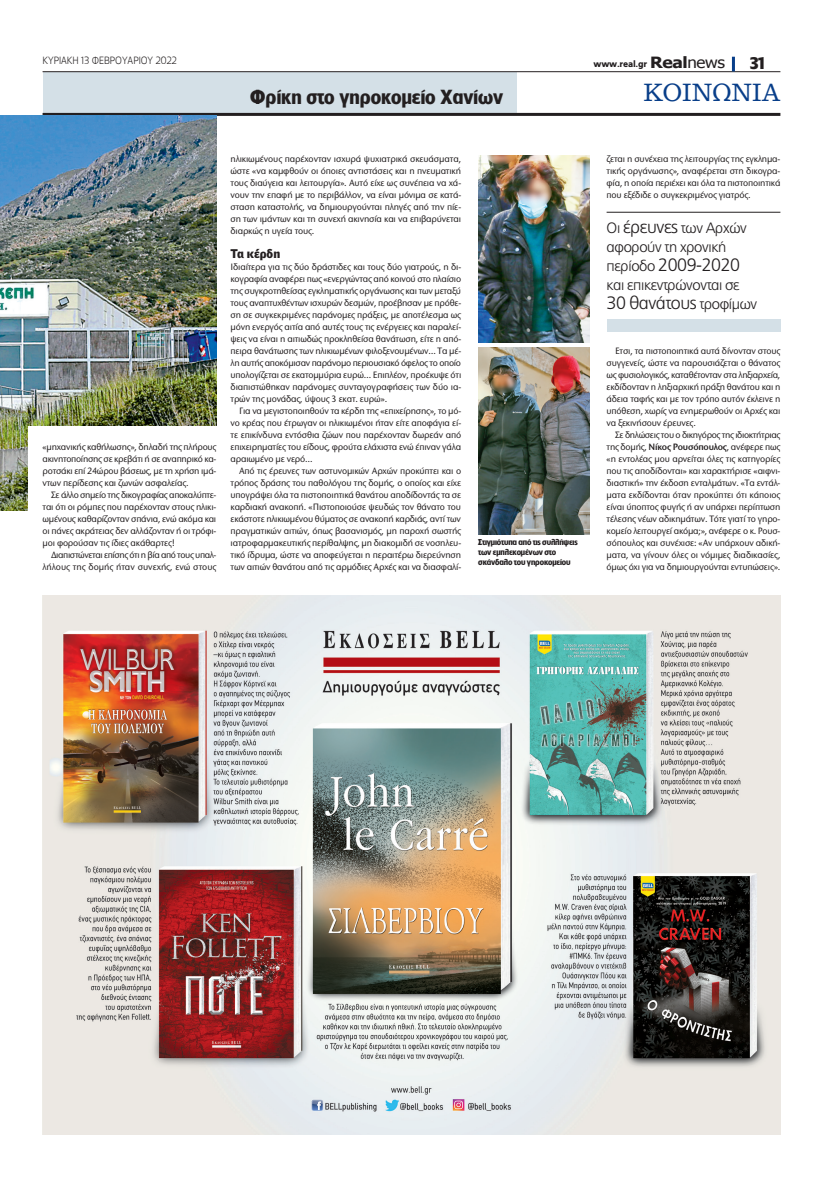
<style>
.page{position:relative;width:823px;height:1191px;background:#fff}
.page>*{position:absolute;margin:0;border:0;box-sizing:border-box;transform-origin:0 0}
.t1{font:24px "PF Clarendon";color:#083e89;scale:.96 1}
.t2{font:700 19px "PF Lounge";color:#231f20}
.t3{font:300 18px "PF Catalog";letter-spacing:-.025em;color:#231f20}
.t4{font:700 16px "PF Lounge";color:#231f20}
.t5{font:300 15px/19px "PF Catalog";letter-spacing:-.025em;color:#231f20}
.t6{font:900 12px "PF Bell Gothic Text";letter-spacing:-.005em;color:#231f20}
.t7{font:300 10px "PF Lounge";letter-spacing:-.005em;color:#231f20;scale:.96 1}
.t8{font:500 9.6px/12px "Stone Sans ITC Hel";letter-spacing:-.02em;color:#231f20;text-align:justify;scale:.96 1}
.t9{font:500 9.6px/12px "Stone Sans ITC Hel";letter-spacing:-.045em;color:#231f20;text-align:right;scale:.96 1}
.t10{font:900 9px "PF Catalog";letter-spacing:-.02em;color:#231f20;scale:.96 1}
.t11{font:700 8px/10px "PF Lounge";letter-spacing:-.02em;color:#231f20}
.s1{font-family:"Tahoma";font-weight:700;font-size:15.5px}
.s2{font-family:"Tahoma";font-weight:400;font-size:15.5px}
.s3{font-size:18px}
.s4{font-size:15px}
.s5{font-weight:600}
</style>
<div class="page">
<div style="left:43px;top:72px;width:473px;height:41px;background:#d4e0e7"></div>
<hr style="left:43px;top:71px;width:737px;height:1px;background:#231f20">
<hr style="left:43px;top:113px;width:737px;height:3px;background:#231f20">
<hr style="left:731px;top:57px;width:3px;height:14px;background:#083e89">
<img style="left:0;top:116px;width:216px;height:394px">
<div style="left:28px;top:426px;width:191px;height:108px;background:#fff"></div>
<img style="left:43px;top:595px;width:737px;height:539px">
<img style="left:478px;top:156px;width:111px;height:186px">
<img style="left:478px;top:348px;width:111px;height:186px">
<div style="left:606px;top:320px;width:174px;height:12px;background:#d4e0e7"></div>
<hr style="left:606px;top:212px;width:174px;height:1px;background:#231f20">
<p class="t7" style="left:43px;top:55px;width:142px">κυριακη 13 φεβρΟΥΑριου 2022</p>
<p class="t10" style="left:593px;top:59px;width:138px">www.real.gr <span class="s1">Real</span><span class="s2">news</span></p>
<h3 class="t4" style="left:749px;top:54px;width:18px">31</h3>
<h2 class="t2" style="left:249px;top:86px;width:255px">Φρίκη στο γηροκομείο Χανίων</h2>
<h1 class="t1" style="left:643px;top:80px;width:144px">κοινωνια</h1>
<p class="t8" style="left:43px;top:441px;width:182px">«μηχανικής καθήλωσης», δηλαδή της πλήρους ακινητοποίησης σε κρεβάτι ή σε αναπηρικό κα&shy;ροτσάκι επί 24ώρου βάσεως, με τη χρήση ιμά&shy;ντων περίδεσης και ζωνών ασφαλείας.</p>
<p class="t8" style="left:43px;top:489px;width:182px;text-indent:9px">Σε άλλο σημείο της δικογραφίας αποκαλύπτε&shy;ται ότι οι ρόμπες που παρέχονταν στους ηλικι&shy;ωμένους καθαρίζονταν σπάνια, ενώ ακόμα και οι πάνες ακράτειας δεν αλλάζονταν ή οι τρόφι&shy;μοι φορούσαν τις ίδιες ακάθαρτες!</p>
<p class="t9" style="left:43px;top:549px;width:182px">Διαπιστώνεται επίσης ότι η βία από τους υπαλ&shy;λήλους της δομής ήταν συνεχής, ενώ στους</p>
<p class="t8" style="left:230px;top:153px;width:241px">ηλικιωμένους παρέχονταν ισχυρά ψυχιατρικά σκευάσματα, ώστε «να καμφθούν οι όποιες αντιστάσεις και η πνευματική τους διαύγεια και λειτουργία». Αυτό είχε ως συνέπεια να χά&shy;νουν την επαφή με το περιβάλλον, να είναι μόνιμα σε κατά&shy;σταση καταστολής, να δημιουργούνται πληγές από την πίε&shy;ση των ιμάντων και τη συνεχή ακινησία και να επιβαρύνεται διαρκώς η υγεία τους.</p>
<p class="t6" style="left:230px;top:246px;width:51px">Τα κέρδη</p>
<p class="t8" style="left:230px;top:261px;width:242px">Ιδιαίτερα για τις δύο δράστιδες και τους δύο γιατρούς, η δι&shy;κογραφία αναφέρει πως «ενεργώντας από κοινού στο πλαίσιο της συγκροτηθείσας εγκληματικής οργάνωσης και των μεταξύ τους αναπτυχθέντων ισχυρών δεσμών, προέβησαν με πρόθε&shy;ση σε συγκεκριμένες παράνομες πράξεις, με αποτέλεσμα ως μόνη ενεργός αιτία από αυτές τους τις ενέργειες και παραλεί&shy;ψεις να είναι η αιτιωδώς προκληθείσα θανάτωση, είτε η από&shy;πειρα θανάτωσης των ηλικιωμένων φιλοξενουμένων… Τα μέ&shy;λη αυτής αποκόμισαν παράνομο περιουσιακό όφελος το οποίο υπολογίζεται σε εκατομμύρια ευρώ… Επιπλέον, προέκυψε ότι διαπιστώθηκαν παράνομες συνταγογραφήσεις των δύο ια&shy;τρών της μονάδας, ύψους 3 εκατ. ευρώ».</p>
<p class="t8" style="left:230px;top:405px;width:242px;text-indent:9px">Για να μεγιστοποιηθούν τα κέρδη της «επιχείρησης», το μό&shy;νο κρέας που έτρωγαν οι ηλικιωμένοι ήταν είτε αποφάγια εί&shy;τε επικίνδυνα εντόσθια ζώων που παρέχονταν δωρεάν από επιχειρηματίες του είδους, φρούτα ελάχιστα ενώ έπιναν γάλα αραιωμένο με νερό…</p>
<p class="t8" style="left:230px;top:465px;width:242px;text-indent:9px">Από τις έρευνες των αστυνομικών Αρχών προκύπτει και ο τρόπος δράσης του παθολόγου της δομής, ο οποίος και είχε υπογράψει όλα τα πιστοποιητικά θανάτου αποδίδοντάς τα σε καρδιακή ανακοπή. «Πιστοποιούσε ψευδώς τον θάνατο του εκάστοτε ηλικιωμένου θύματος σε ανακοπή καρδιάς, αντί των πραγματικών αιτιών, όπως βασανισμός, μη παροχή σωστής ιατροφαρμακευτικής περίθαλψης, μη διακομιδή σε νοσηλευ&shy;τικό ίδρυμα, ώστε να αποφεύγεται η περαιτέρω διερεύνηση των αιτιών θανάτου από τις αρμόδιες Αρχές και να διασφαλί-</p>
<p class="t11" style="left:478px;top:537px;width:101px">Στιγμιότυπα από τις συλλήψεις των εμπλεκομένων στο σκάνδαλο του γηροκομείου</p>
<p class="t8" style="left:606px;top:153px;width:182px">ζεται η συνέχεια της λειτουργίας της εγκλημα&shy;τικής οργάνωσης», αναφέρεται στη δικογρα&shy;φία, η οποία περιέχει και όλα τα πιστοποιητικά που εξέδιδε ο συγκεκριμένος γιατρός.</p>
<h3 class="t5" style="left:606px;top:219px;width:142px">Οι <span class="s3">έρευνες</span> των Αρχών αφορούν τη χρονική</h3>
<h3 class="t3" style="left:606px;top:255px;width:135px"><span class="s4">περίοδο</span> 2009-2020</h3>
<h3 class="t5" style="left:606px;top:276px;width:134px">και επικεντρώνονται σε</h3>
<h3 class="t3" style="left:606px;top:293px;width:152px">30 θανάτους <span class="s4">τροφίμων</span></h3>
<p class="t8" style="left:606px;top:345px;width:182px;text-indent:9px">Ετσι, τα πιστοποιητικά αυτά δίνονταν στους συγγενείς, ώστε να παρουσιάζεται ο θάνατος ως φυσιολογικός, καταθέτονταν στα ληξιαρχεία, εκδίδονταν η ληξιαρχική πράξη θανάτου και η άδεια ταφής και με τον τρόπο αυτόν έκλεινε η υπόθεση, χωρίς να ενημερωθούν οι Αρχές και να ξεκινήσουν έρευνες.</p>
<p class="t8" style="left:606px;top:429px;width:182px;text-indent:9px">Σε δηλώσεις του ο δικηγόρος της ιδιοκτήτριας της δομής, <span class="s5">Νίκος Ρουσόπουλος</span>, ανέφερε πως «η εντολέας μου αρνείται όλες τις κατηγορίες που τις αποδίδονται» και χαρακτήρισε «αιφνι&shy;διαστική» την έκδοση ενταλμάτων. «Τα εντάλ&shy;ματα εκδίδονται όταν προκύπτει ότι κάποιος είναι ύποπτος φυγής ή αν υπάρχει περίπτωση τέλεσης νέων αδικημάτων. Τότε γιατί το γηρο&shy;κομείο λειτουργεί ακόμα;», ανέφερε ο κ. Ρουσ&shy;σόπουλος και συνέχισε: «Αν υπάρχουν αδική&shy;ματα, να γίνουν όλες οι νόμιμες διαδικασίες, όμως όχι για να δημιουργούνται εντυπώσεις».</p>
</div>
